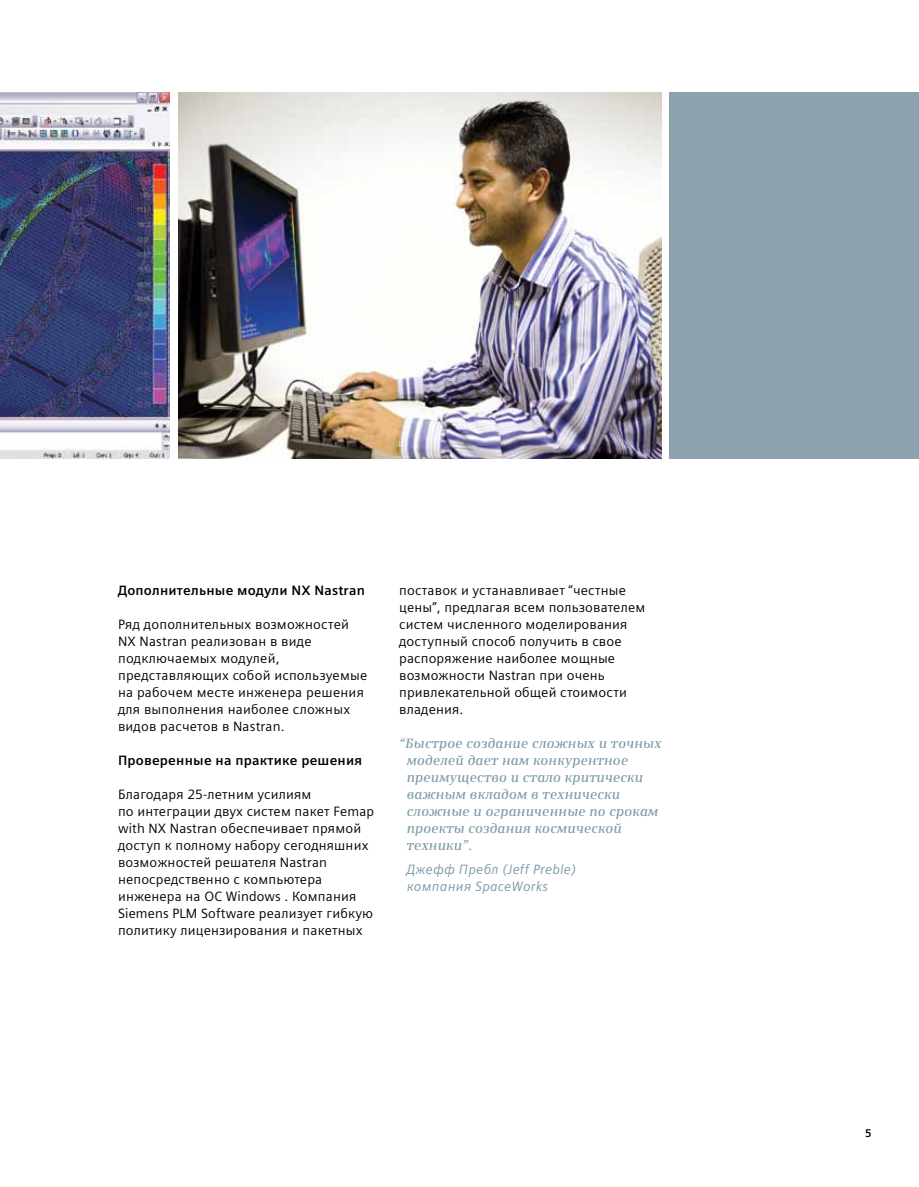
<style>
.page{position:relative;width:919px;height:1187px;background:#fff}
.page>*{position:absolute;margin:0;border:0;box-sizing:border-box;transform-origin:0 0}
.t1{font:13.5px/17px "Siemens Sans";letter-spacing:.01em;color:#000}
.t2{font:italic 600 13.5px/17px "Siemens Serif";letter-spacing:.015em;color:#7b9aa9}
.t3{font:700 13.5px "Siemens Sans";letter-spacing:.015em;color:#000}
.t4{font:italic 13.5px/17px "Siemens Sans";letter-spacing:.015em;color:#7b9aa9}
.t5{font:700 11.25px "Siemens Sans";color:#000}
</style>
<div class="page">
<img style="left:178px;top:92px;width:483px;height:366px">
<img style="left:0;top:92px;width:170px;height:366px">
<div style="left:669px;top:92px;width:249px;height:366px;background:#8da3b0"></div>
<p class="t3" style="left:118px;top:582px;width:248px">Дополнительные модули NX Nastran</p>
<p class="t1" style="left:118px;top:615px;width:251px">Ряд дополнительных возможностей<br>NX Nastran реализован в виде подключаемых модулей, представляющих собой используемые на рабочем месте инженера решения для выполнения наиболее сложных видов расчетов в Nastran.</p>
<p class="t3" style="left:118px;top:752px;width:246px">Проверенные на практике решения</p>
<p class="t1" style="left:118px;top:785px;width:257px">Благодаря 25-летним усилиям<br>по интеграции двух систем пакет Femap with NX Nastran обеспечивает прямой доступ к полному набору сегодняшних возможностей решателя Nastran непосредственно с компьютера инженера на ОС Windows . Компания Siemens PLM Software реализует гибкую политику лицензирования и пакетных</p>
<p class="t1" style="left:399px;top:581px;width:248px">поставок и устанавливает “честные цены”, предлагая всем пользователем систем численного моделирования доступный способ получить в свое распоряжение наиболее мощные возможности Nastran при очень привлекательной общей стоимости владения.</p>
<p class="t2" style="left:406px;top:734px;width:256px;text-indent:-8px">“Быстрое создание сложных и точных моделей дает нам конкурентное преимущество и стало критически важным вкладом в технически сложные и ограниченные по срокам проекты создания космической техники”.</p>
<p class="t4" style="left:406px;top:860px;width:171px">Джефф Пребл (Jeff Preble) компания SpaceWorks</p>
<p class="t5" style="left:865px;top:1126px;width:8px">5</p>
</div>
